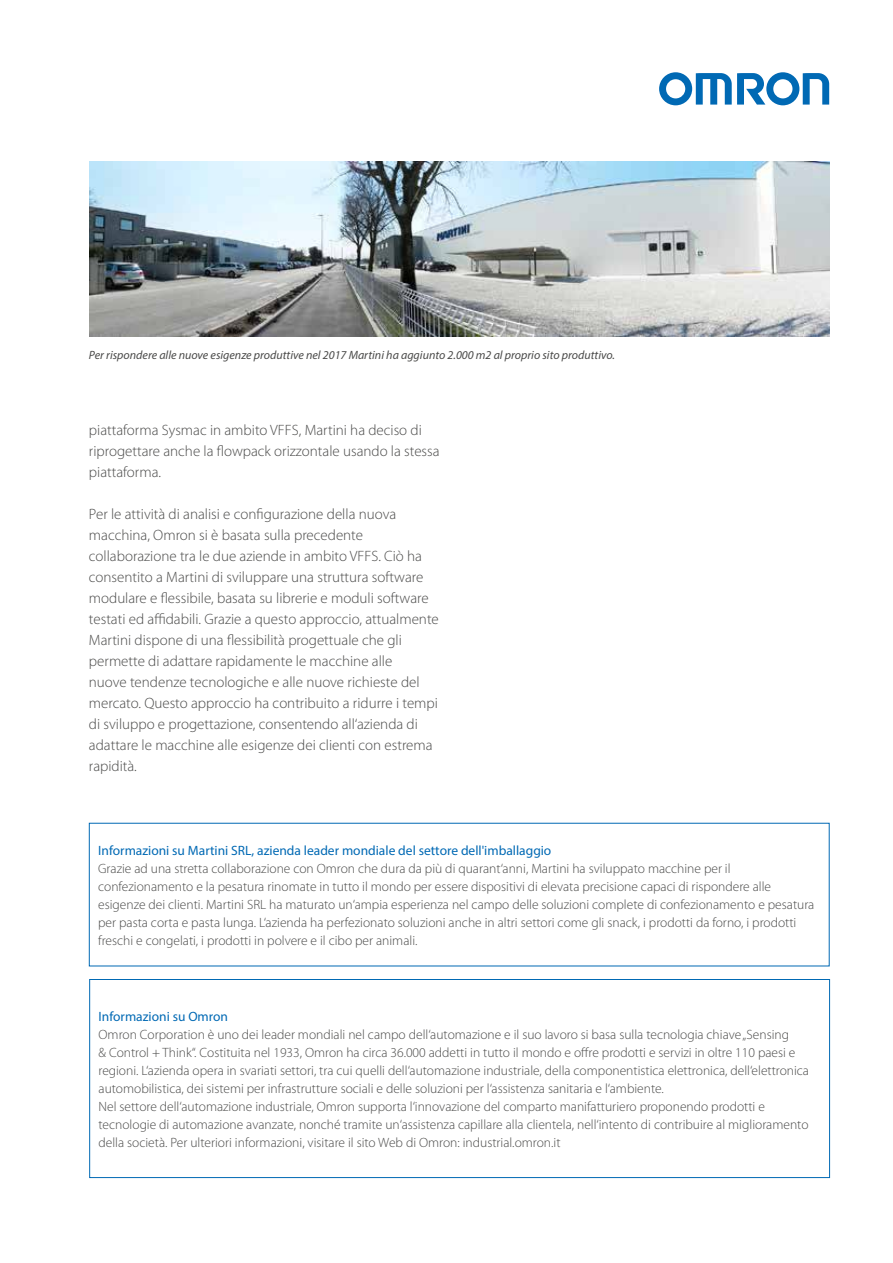
<style>
.page{position:relative;width:893px;height:1263px;background:#fff}
.page>*{position:absolute;margin:0;border:0;box-sizing:border-box;transform-origin:0 0}
.t1{font:300 15px/21px "Myriad Pro";color:#4a4a49}
.t2{font:300 13.5px/18px "Myriad Pro";color:#4a4a49}
.t3{font:13.5px "Myriad Pro";color:#0069b4}
.t4{font:italic 12px "Myriad Pro";color:#4a4a49}
</style>
<div class="page">
<svg style="left:659px;top:72px;width:170px;height:33px"></svg>
<img style="left:89px;top:162px;width:740px;height:175px">
<div style="left:89px;top:979px;width:741px;height:199px;border:1px solid #0069b4"></div>
<p class="t4" style="left:89px;top:347px;width:528px">Per rispondere alle nuove esigenze produttive nel 2017 Martini ha aggiunto 2.000 m2 al proprio sito produttivo.</p>
<p class="t1" style="left:89px;top:420px;width:352px">piattaforma Sysmac in ambito VFFS, Martini ha deciso di riprogettare anche la flowpack orizzontale usando la stessa piattaforma.</p>
<p class="t1" style="left:89px;top:504px;width:351px">Per le attività di analisi e configurazione della nuova macchina, Omron si è basata sulla precedente collaborazione tra le due aziende in ambito VFFS. Ciò ha consentito a Martini di sviluppare una struttura software modulare e flessibile, basata su librerie e moduli software testati ed affidabili. Grazie a questo approccio, attualmente Martini dispone di una flessibilità progettuale che gli permette di adattare rapidamente le macchine alle<br>nuove tendenze tecnologiche e alle nuove richieste del mercato. Questo approccio ha contribuito a ridurre i tempi di sviluppo e progettazione, consentendo all‘azienda di adattare le macchine alle esigenze dei clienti con estrema rapidità.</p>
<p class="t3" style="left:98px;top:842px;width:455px">Informazioni su Martini SRL, azienda leader mondiale del settore dell'imballaggio</p>
<p class="t2" style="left:98px;top:859px;width:718px">Grazie ad una stretta collaborazione con Omron che dura da più di quarant‘anni, Martini ha sviluppato macchine per il confezionamento e la pesatura rinomate in tutto il mondo per essere dispositivi di elevata precisione capaci di rispondere alle esigenze dei clienti. Martini SRL ha maturato un‘ampia esperienza nel campo delle soluzioni complete di confezionamento e pesatura per pasta corta e pasta lunga. L‘azienda ha perfezionato soluzioni anche in altri settori come gli snack, i prodotti da forno, i prodotti freschi e congelati, i prodotti in polvere e il cibo per animali.</p>
<p class="t3" style="left:99px;top:1008px;width:131px">Informazioni su Omron</p>
<p class="t2" style="left:99px;top:1025px;width:712px">Omron Corporation è uno dei leader mondiali nel campo dell‘automazione e il suo lavoro si basa sulla tecnologia chiave „Sensing<br>&amp; Control + Think“. Costituita nel 1933, Omron ha circa 36.000 addetti in tutto il mondo e offre prodotti e servizi in oltre 110 paesi e regioni. L‘azienda opera in svariati settori, tra cui quelli dell‘automazione industriale, della componentistica elettronica, dell‘elettronica automobilistica, dei sistemi per infrastrutture sociali e delle soluzioni per l‘assistenza sanitaria e l‘ambiente.<br>Nel settore dell‘automazione industriale, Omron supporta l‘innovazione del comparto manifatturiero proponendo prodotti e tecnologie di automazione avanzate, nonché tramite un‘assistenza capillare alla clientela, nell‘intento di contribuire al miglioramento della società. Per ulteriori informazioni, visitare il sito Web di Omron: industrial.omron.it</p>
</div>
